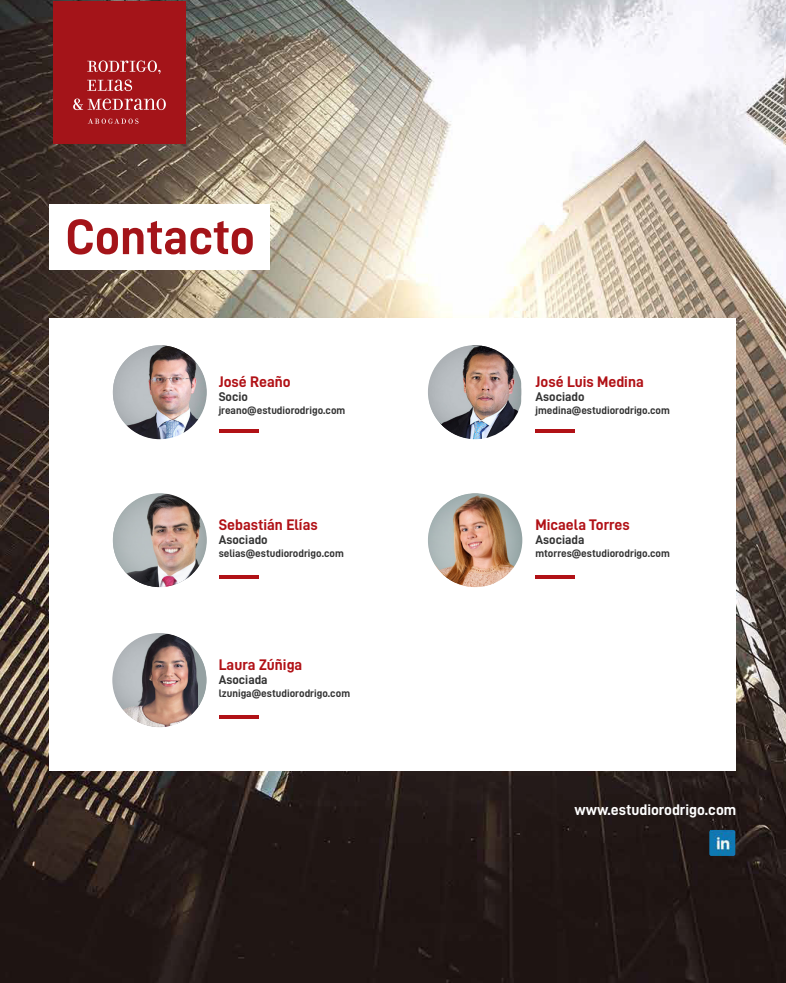
<style>
.page{position:relative;width:786px;height:983px;background:#fff}
.page>*{position:absolute;margin:0;border:0;box-sizing:border-box;transform-origin:0 0}
.t1{font:50px "D DIN Bold";letter-spacing:-.01em;color:#a41419}
.t2{font:15.4px "D DIN Bold";color:#b11116}
.t3{font:15.4px "D DIN Bold";color:#fff}
.t4{font:12.7px "D DIN Bold";color:#333}
.t5{font:10.9px "D DIN Bold";color:#333}
</style>
<div class="page">
<img style="left:0;top:0;width:785px;height:983px">
<div style="left:49px;top:204px;width:220px;height:65px;background:#fff"></div>
<img style="left:709px;top:830px;width:26px;height:26px">
<div style="left:53px;top:1px;width:132px;height:143px;background:#a41419"></div>
<svg style="left:87px;top:61px;width:73px;height:13px"></svg>
<svg style="left:87px;top:80px;width:45px;height:11px"></svg>
<svg style="left:73px;top:99px;width:93px;height:11px"></svg>
<svg style="left:88px;top:119px;width:50px;height:5px"></svg>
<div style="left:49px;top:318px;width:686px;height:452px;background:#fff"></div>
<hr style="left:219px;top:429px;width:39px;height:3px;background:#b11116">
<hr style="left:219px;top:575px;width:39px;height:3px;background:#b11116">
<hr style="left:535px;top:429px;width:39px;height:3px;background:#b11116">
<hr style="left:535px;top:575px;width:39px;height:3px;background:#b11116">
<img style="left:113px;top:345px;width:94px;height:94px;border-radius:47px">
<img style="left:428px;top:345px;width:93px;height:94px">
<img style="left:428px;top:493px;width:94px;height:94px;border-radius:47px">
<img style="left:113px;top:493px;width:94px;height:94px;border-radius:47px">
<hr style="left:219px;top:715px;width:39px;height:3px;background:#b11116">
<img style="left:112px;top:633px;width:86px;height:94px">
<svg style="left:198px;top:653px;width:8px;height:54px"></svg>
<h1 class="t1" style="left:65px;top:209px;width:191px">Contacto</h1>
<h2 class="t2" style="left:218px;top:373px;width:73px">José Reaño</h2>
<p class="t4" style="left:218px;top:389px;width:31px">Socio</p>
<p class="t5" style="left:218px;top:405px;width:128px">jreano@estudiorodrigo.com</p>
<h2 class="t2" style="left:218px;top:516px;width:100px">Sebastián Elías</h2>
<p class="t4" style="left:218px;top:532px;width:50px">Asociado</p>
<p class="t5" style="left:218px;top:548px;width:127px">selias@estudiorodrigo.com</p>
<h2 class="t2" style="left:218px;top:656px;width:85px">Laura Zúñiga</h2>
<p class="t4" style="left:218px;top:672px;width:50px">Asociada</p>
<p class="t5" style="left:218px;top:687px;width:133px">lzuniga@estudiorodrigo.com</p>
<h2 class="t2" style="left:535px;top:373px;width:110px">José Luis Medina</h2>
<p class="t4" style="left:535px;top:389px;width:50px">Asociado</p>
<p class="t5" style="left:535px;top:405px;width:136px">jmedina@estudiorodrigo.com</p>
<h2 class="t2" style="left:535px;top:516px;width:96px">Micaela Torres</h2>
<p class="t4" style="left:535px;top:532px;width:50px">Asociada</p>
<p class="t5" style="left:535px;top:548px;width:136px">mtorres@estudiorodrigo.com</p>
<h2 class="t3" style="left:574px;top:801px;width:163px">www.estudiorodrigo.com</h2>
</div>
